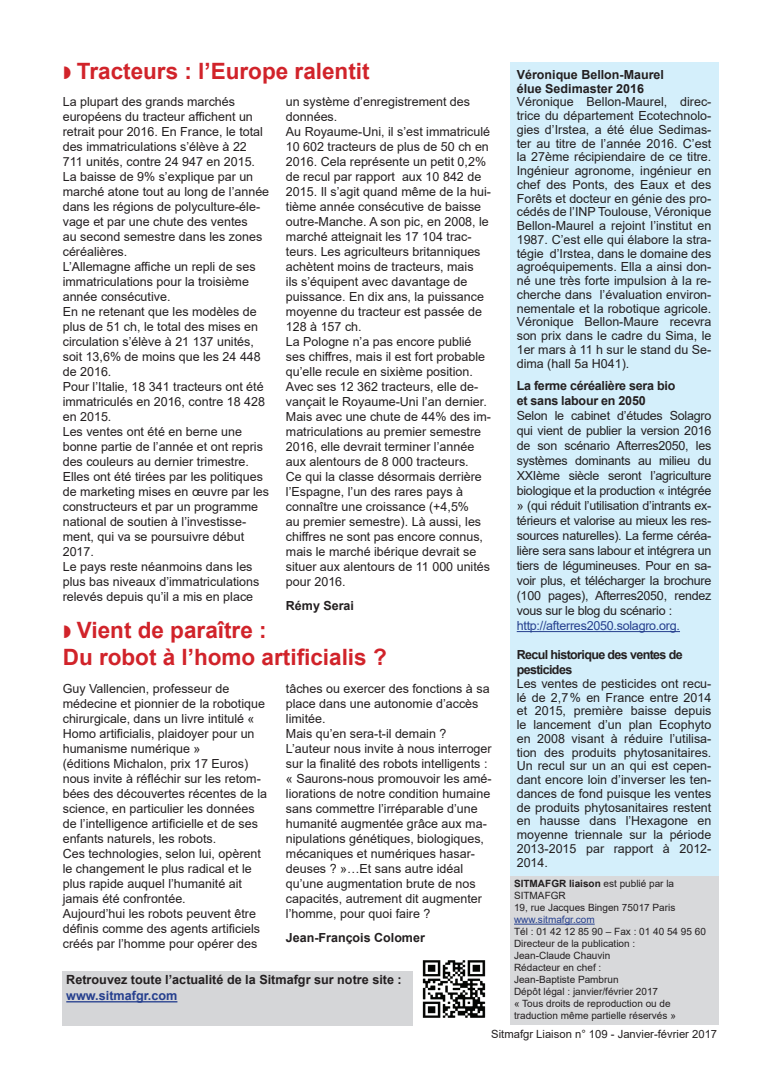
<style>
.page{position:relative;width:780px;height:1088px;background:#fff}
.page>*{position:absolute;margin:0;border:0;box-sizing:border-box;transform-origin:0 0}
.t1{font:700 22.5px/27px "Arial";color:#d1232a}
.t2{font:700 12.62px "Arial";color:#231f20}
.t3{font:700 12.62px "Arial";color:#253f8e}
.t4{font:12.5px/15px "Arial";color:#231f20}
.t5{font:700 12.5px/13.8px "Arial";color:#231f20}
.t6{font:700 12.5px/15px "Arial";letter-spacing:-.02em;color:#231f20}
.t7{font:700 12.5px/15px "Arial";letter-spacing:-.05em;color:#231f20}
.t8{font:12.5px "Arial";letter-spacing:-.02em;color:#253f8e}
.t9{font:11.25px "Arial";color:#231f20}
.t10{font:10px/12px "Arial";color:#231f20}
.t11{font:10px "Arial";color:#253f8e}
.s1{font-weight:700}
</style>
<div class="page">
<div style="left:509px;top:63px;width:209px;height:821px;background:#d4effb"></div>
<hr style="left:516px;top:631px;width:164px;height:1px;background:#253f8e">
<div style="left:510px;top:876px;width:209px;height:148px;background:#d8d9db"></div>
<hr style="left:514px;top:924px;width:80px;height:1px;background:#253f8e">
<img style="left:422px;top:960px;width:64px;height:58px">
<div style="left:63px;top:971px;width:350px;height:54px;background:#d5d6d8"></div>
<hr style="left:66px;top:1001px;width:111px;height:1px;background:#253f8e">
<h1 class="t1" style="left:77px;top:58px;width:294px">Tracteurs : l’Europe ralentit</h1>
<p class="t4" style="left:63px;top:94px;width:208px">La plupart des grands marchés européens du tracteur affichent un retrait pour 2016. En France, le total des immatriculations s’élève à 22<br>711 unités, contre 24 947 en 2015.<br>La baisse de 9% s’explique par un marché atone tout au long de l’année dans les régions de polyculture-éle&shy;vage et par une chute des ventes<br>au second semestre dans les zones céréalières.<br>L’Allemagne affiche un repli de ses immatriculations pour la troisième année consécutive.<br>En ne retenant que les modèles de plus de 51 ch, le total des mises en circulation s’élève à 21 137 unités, soit 13,6% de moins que les 24 448 de 2016.<br>Pour l’Italie, 18 341 tracteurs ont été immatriculés en 2016, contre 18 428 en 2015.<br>Les ventes ont été en berne une bonne partie de l’année et ont repris des couleurs au dernier trimestre.<br>Elles ont été tirées par les politiques de marketing mises en œuvre par les constructeurs et par un programme national de soutien à l’investisse&shy;ment, qui va se poursuivre début<br>2017.<br>Le pays reste néanmoins dans les plus bas niveaux d’immatriculations relevés depuis qu’il a mis en place</p>
<p class="t4" style="left:286px;top:94px;width:206px">un système d’enregistrement des données.<br>Au Royaume-Uni, il s’est immatriculé<br>10 602 tracteurs de plus de 50 ch en<br>2016. Cela représente un petit 0,2% de recul par rapport aux 10 842 de<br>2015. Il s’agit quand même de la hui&shy;tième année consécutive de baisse outre-Manche. A son pic, en 2008, le marché atteignait les 17 104 trac&shy;teurs. Les agriculteurs britanniques achètent moins de tracteurs, mais<br>ils s’équipent avec davantage de puissance. En dix ans, la puissance moyenne du tracteur est passée de<br>128 à 157 ch.<br>La Pologne n’a pas encore publié ses chiffres, mais il est fort probable qu’elle recule en sixième position.<br>Avec ses 12 362 tracteurs, elle de&shy;vançait le Royaume-Uni l’an dernier.<br>Mais avec une chute de 44% des im&shy;matriculations au premier semestre<br>2016, elle devrait terminer l’année aux alentours de 8 000 tracteurs.<br>Ce qui la classe désormais derrière l’Espagne, l’un des rares pays à connaître une croissance (+4,5%<br>au premier semestre). Là aussi, les chiffres ne sont pas encore connus, mais le marché ibérique devrait se situer aux alentours de 11 000 unités pour 2016.</p>
<p class="t5" style="left:286px;top:599px;width:70px">Rémy Serai</p>
<h1 class="t1" style="left:63px;top:617px;width:325px;text-indent:14px">Vient de paraître :<br>Du robot à l’homo artificialis ?</h1>
<p class="t4" style="left:63px;top:681px;width:206px">Guy Vallencien, professeur de médecine et pionnier de la robotique chirurgicale, dans un livre intitulé « Homo artificialis, plaidoyer pour un humanisme numérique »<br>(éditions Michalon, prix 17 Euros) nous invite à réfléchir sur les retom&shy;bées des découvertes récentes de la science, en particulier les données de l’intelligence artificielle et de ses enfants naturels, les robots.<br>Ces technologies, selon lui, opèrent le changement le plus radical et le plus rapide auquel l’humanité ait jamais été confrontée.<br>Aujourd’hui les robots peuvent être définis comme des agents artificiels créés par l’homme pour opérer des</p>
<p class="t4" style="left:286px;top:681px;width:207px">tâches ou exercer des fonctions à sa place dans une autonomie d’accès limitée.<br>Mais qu’en sera-t-il demain ?<br>L’auteur nous invite à nous interroger sur la finalité des robots intelligents : « Saurons-nous promouvoir les amé&shy;liorations de notre condition humaine sans commettre l’irréparable d’une humanité augmentée grâce aux ma&shy;nipulations génétiques, biologiques, mécaniques et numériques hasar&shy;deuses ? »…Et sans autre idéal qu’une augmentation brute de nos capacités, autrement dit augmenter l’homme, pour quoi faire ?</p>
<p class="t5" style="left:286px;top:931px;width:140px">Jean-François Colomer</p>
<p class="t2" style="left:66px;top:970px;width:337px">Retrouvez toute l’actualité de la Sitmafgr sur notre site :</p>
<p class="t3" style="left:66px;top:987px;width:113px">www.sitmafgr.com</p>
<p class="t5" style="left:516px;top:68px;width:149px">Véronique Bellon-Maurel élue Sedimaster 2016</p>
<p class="t4" style="left:516px;top:95px;width:196px;line-height:13.8px;text-align:justify">Véronique Bellon-Maurel, direc&shy;trice du département Ecotechnolo&shy;gies d’Irstea, a été élue Sedimas&shy;ter au titre de l’année 2016. C’est la 27ème récipiendaire de ce titre.<br>Ingénieur agronome, ingénieur en chef des Ponts, des Eaux et des Forêts et docteur en génie des pro&shy;cédés de l’INP Toulouse, Véronique Bellon-Maurel a rejoint l’institut en 1987. C’est elle qui élabore la stra&shy;tégie d’Irstea, dans le domaine des agroéquipements. Ella a ainsi don&shy;né une très forte impulsion à la re&shy;cherche dans l’évaluation environ&shy;nementale et la robotique agricole.<br>Véronique Bellon-Maure recevra son prix dans le cadre du Sima, le 1er mars à 11 h sur le stand du Se&shy;dima (hall 5a H041).</p>
<p class="t6" style="left:516px;top:378px;width:160px">La ferme céréalière sera bio et sans labour en 2050</p>
<p class="t4" style="left:516px;top:408px;width:196px;text-align:justify">Selon le cabinet d’études Solagro qui vient de publier la version 2016 de son scénario Afterres2050, les systèmes dominants au milieu du XXIème siècle seront l’agriculture biologique et la production « intégrée » (qui réduit l’utilisation d’intrants ex&shy;térieurs et valorise au mieux les res&shy;sources naturelles). La ferme céréa&shy;lière sera sans labour et intégrera un tiers de légumineuses. Pour en sa&shy;voir plus, et télécharger la brochure (100 pages), Afterres2050, rendez vous sur le blog du scénario :</p>
<p class="t8" style="left:516px;top:617px;width:165px">http://afterres2050.solagro.org.</p>
<p class="t7" style="left:516px;top:647px;width:167px">Recul historique des ventes de pesticides</p>
<p class="t4" style="left:516px;top:676px;width:196px;line-height:13.8px;text-align:justify">Les ventes de pesticides ont recu&shy;lé de 2,7% en France entre 2014 et 2015, première baisse depuis le lancement d’un plan Ecophyto en 2008 visant à réduire l’utilisa&shy;tion des produits phytosanitaires.<br>Un recul sur un an qui est cepen&shy;dant encore loin d’inverser les ten&shy;dances de fond puisque les ventes de produits phytosanitaires restent en hausse dans l’Hexagone en moyenne triennale sur la période 2013-2015 par rapport à 2012- 2014.</p>
<p class="t10" style="left:514px;top:877px;width:163px"><span class="s1">SITMAFGR liaison</span> est publié par la<br>SITMAFGR<br>19, rue Jacques Bingen 75017 Paris</p>
<p class="t11" style="left:514px;top:913px;width:82px">www.sitmafgr.com</p>
<p class="t10" style="left:514px;top:925px;width:193px">Tél : 01 42 12 85 90 – Fax : 01 40 54 95 60<br>Directeur de la publication :<br>Jean-Claude Chauvin<br>Rédacteur en chef :<br>Jean-Baptiste Pambrun<br>Dépôt légal : janvier/février 2017<br>« Tous droits de reproduction ou de traduction même partielle réservés »</p>
<p class="t9" style="left:491px;top:1026px;width:227px">Sitmafgr Liaison n° 109 - Janvier-février 2017</p>
</div>
